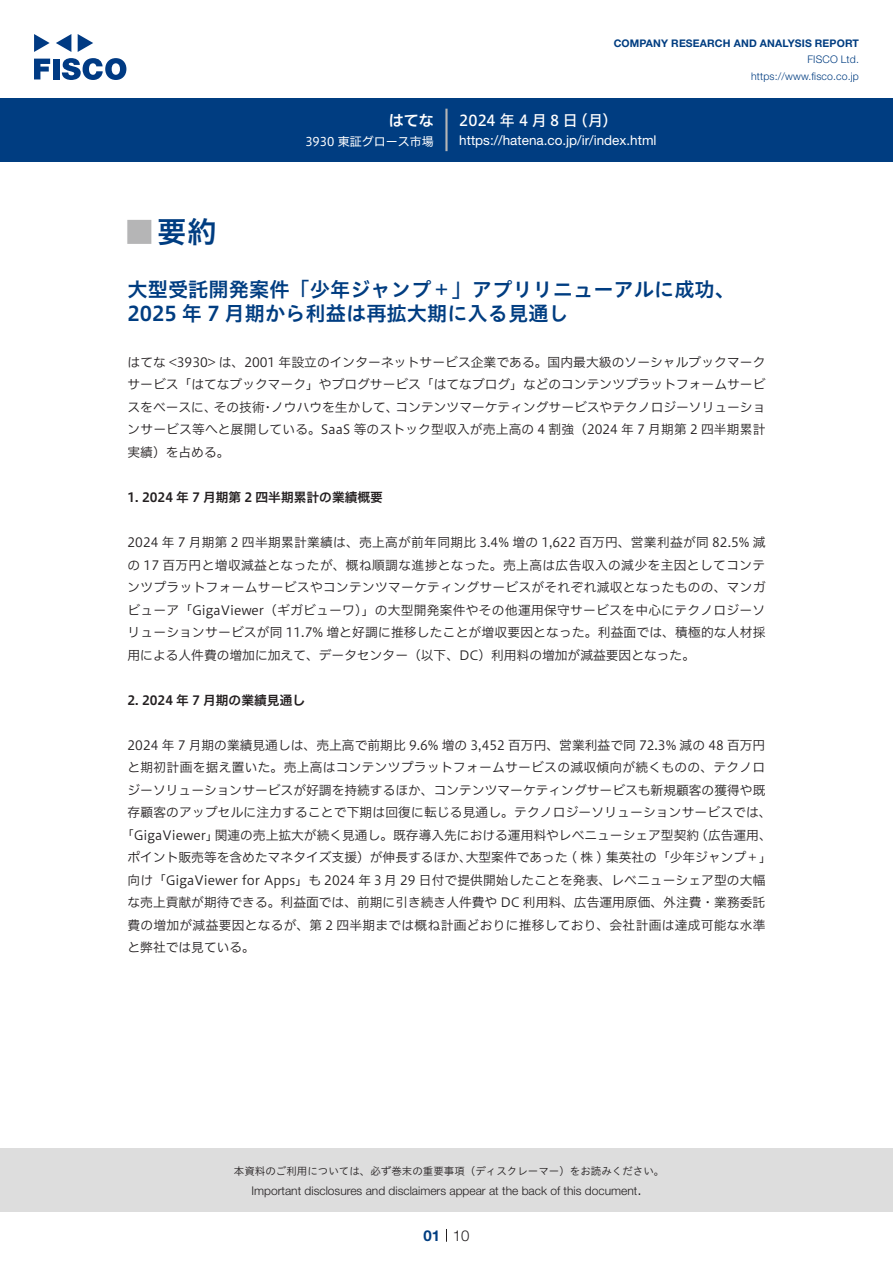
<style>
.page{position:relative;width:893px;height:1263px;background:#fff}
.page>*{position:absolute;margin:0;border:0;box-sizing:border-box;transform-origin:0 0}
.t1{font:30px "Hiragino UD Sans Std N W6";color:#003d81}
.t2{font:24px "Hiragino UD Sans Std N W6";color:#b5b5b6}
.中タイトル{font:20.25px/24px "Hiragino UD Sans Std W6";color:#003d81}
.t3{font:15px "Hiragino UD Sans F Std N W5";letter-spacing:.23em;color:#fff}
.t4{font:300 15px "Helvetica Neue LT Std";color:#231f20}
.t5{font:15px "Hiragino UD Sans F Std N W6";color:#fff}
.t6{font:700 15px "Helvetica Neue LT Std";color:#003d81}
.t7{font:13.5px "Helvetica Neue LT Std";color:#fff}
.本文{font:12.75px/22.5px "Hiragino UD Sans F Std N W3";color:#231f20}
.本文-2{font:12.75px "Hiragino UD Sans F Std N W3";letter-spacing:.02em;color:#231f20}
.小タイトル{font:12.75px "Hiragino UD Sans F Std N W6";color:#231f20}
.t8{font:300 12px "Helvetica Neue LT Std";color:#231f20}
.t9{font:12px "Hiragino UD Sans F Std N W4";color:#fff}
.t10{font:10.5px "Hiragino UD Sans Std W3";color:#231f20}
.t11{font:700 10.5px "Helvetica Neue LT Std";letter-spacing:.015em;color:#003d81}
.t12{font:300 10.5px/16.5px "Helvetica Neue LT Std";letter-spacing:.015em;color:#003d81;text-align:right}
</style>
<div class="page">
<div style="left:0;top:1148px;width:893px;height:64px;background:#ddd"></div>
<svg style="left:34px;top:59px;width:16px;height:20px"></svg>
<div style="left:53px;top:59px;width:6px;height:20px;background:#003a83"></div>
<svg style="left:62px;top:58px;width:64px;height:22px"></svg>
<svg style="left:34px;top:34px;width:16px;height:18px"></svg>
<svg style="left:78px;top:34px;width:15px;height:18px"></svg>
<svg style="left:56px;top:34px;width:15px;height:18px"></svg>
<div style="left:0;top:98px;width:893px;height:64px;background:#003d81"></div>
<hr style="left:445px;top:109px;width:3px;height:42px;background:#b5b5b6">
<svg style="left:446px;top:1229px;width:1px;height:13px"></svg>
<p class="t5" style="left:389px;top:109px;width:46px">はてな</p>
<p class="t9" style="left:305px;top:132px;width:130px">3930 東証グロース市場</p>
<p class="t11" style="left:614px;top:37px;width:247px">COMPANY RESEARCH AND ANALYSIS REPORT</p>
<p class="t12" style="left:751px;top:51px;width:109px">FISCO Ltd. https://www.fisco.co j p.</p>
<p class="t3" style="left:459px;top:109px;width:120px">2024年4月8日</p>
<p class="t3" style="left:573px;top:109px;width:46px">（月(</p>
<p class="t7" style="left:459px;top:132px;width:199px">https://hatena.co j p. /i r/ index.html</p>
<p class="t1" style="left:157px;top:209px;width:61px">要約</p>
<p class="t2" style="left:128px;top:213px;width:25px">█</p>
<p class="中タイトル" style="left:128px;top:276px;width:609px">大型受託開発案件「少年ジャンプ＋」アプリリニューアルに成功、<br>2025 年 7 月期から利益は再拡大期に入る見通し</p>
<p class="本文" style="left:128px;top:350px;width:639px;text-align:right">はてな &lt;3930&gt; は、2001 年設立のインターネットサービス企業である。国内最大級のソーシャルブックマークサービス「はてなブックマーク」やブログサービス「はてなブログ」などのコンテンツプラットフォームサービコンテンツマーケティングサービスやテクノロジーソリューショ</p>
<p class="本文" style="left:214px;top:395px;width:52px">その技術</p>
<p class="本文" style="left:271px;top:395px;width:129px">ノウハウを生かして、</p>
<p class="本文" style="left:128px;top:395px;width:639px">スをベースに、<br>ンサービス等へと展開している。SaaS 等のストック型収入が売上高の 4 割強（2024 年 7 月期第 2 四半期累計実績）を占める。</p>
<p class="小タイトル" style="left:128px;top:487px;width:257px">1. 2024 年 7 月期第 2 四半期累計の業績概要</p>
<p class="本文" style="left:128px;top:530px;width:639px;text-align:justify">2024 年 7 月期第 2 四半期累計業績は、売上高が前年同期比 3.4% 増の 1,622 百万円、営業利益が同 82.5% 減の 17 百万円と増収減益となったが、概ね順調な進捗となった。売上高は広告収入の減少を主因としてコンテンツプラットフォームサービスやコンテンツマーケティングサービスがそれぞれ減収となったものの、マンガビューア「GigaViewer（ギガビューワ）」の大型開発案件やその他運用保守サービスを中心にテクノロジーソリューションサービスが同 11.7% 増と好調に推移したことが増収要因となった。利益面では、積極的な人材採用による人件費の増加に加えて、データセンター（以下、DC）利用料の増加が減益要因となった。</p>
<p class="小タイトル" style="left:128px;top:690px;width:179px">2. 2024 年 7 月期の業績見通し</p>
<p class="本文" style="left:128px;top:733px;width:639px">2024 年 7 月期の業績見通しは、売上高で前期比 9.6% 増の 3,452 百万円、営業利益で同 72.3% 減の 48 百万円</p>
<p class="本文-2" style="left:128px;top:758px;width:639px">と期初計画を据え置いた。売上高はコンテンツプラットフォームサービスの減収傾向が続くものの、テクノロ</p>
<p class="本文" style="left:128px;top:778px;width:639px">ジーソリューションサービスが好調を持続するほか、コンテンツマーケティングサービスも新規顧客の獲得や既</p>
<p class="本文" style="left:128px;top:800px;width:646px">存顧客のアップセルに注力することで下期は回復に転じる見通し。テクノロジーソリューションサービスでは、</p>
<p class="本文" style="left:695px;top:823px;width:78px">（広告運用、</p>
<p class="本文" style="left:262px;top:395px;width:14px">・</p>
<p class="本文" style="left:215px;top:823px;width:486px">関連の売上拡大が続く見通し。既存導入先における運用料やレベニューシェア型契約</p>
<p class="本文" style="left:121px;top:823px;width:99px">「GigaViewer」</p>
<p class="本文" style="left:128px;top:845px;width:639px">ポイント販売等を含めたマネタイズ支援）が伸長するほか、<br>向け「GigaViewer for Apps」も 2024 年３月 29 日付で提供開始したことを発表、レベニューシェア型の大幅な売上貢献が期待できる。利益面では、前期に引き続き人件費や DC 利用料、広告運用原価、外注費・業務委託費の増加が減益要因となるが、第 2 四半期までは概ね計画どおりに推移しており、会社計画は達成可能な水準と弊社では見ている。</p>
<p class="本文" style="left:466px;top:845px;width:307px">大型案件であった ( 株 ) 集英社の「少年ジャンプ＋「</p>
<p class="t10" style="left:234px;top:1163px;width:432px">本資料のご利用については、必ず巻末の重要事項（ディスクレーマー）をお読みください。</p>
<p class="t4" style="left:637px;top:1180px;width:6px">.</p>
<p class="t8" style="left:251px;top:1183px;width:387px">Important disclosures and disclaimers appear at the back of this document</p>
<p class="t6" style="left:423px;top:1226px;width:18px">01</p>
<p class="t4" style="left:453px;top:1226px;width:18px">10</p>
</div>
